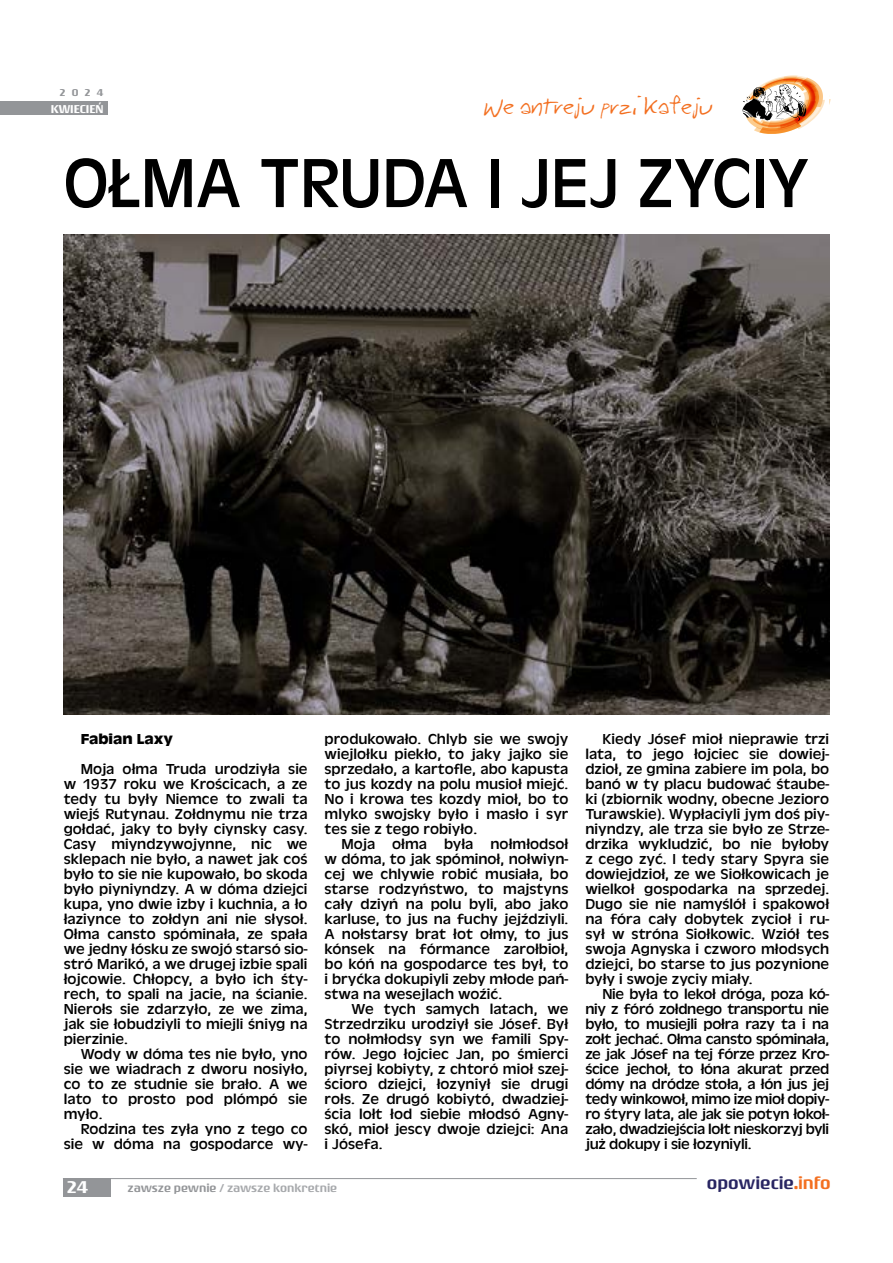
<style>
.page{position:relative;width:893px;height:1263px;background:#fff}
.page>*{position:absolute;margin:0;border:0;box-sizing:border-box;transform-origin:0 0}
.t1{font:72px "Antique Oli TOT";color:#000}
.t2{font:21px "Barme Reczny";color:#f36f20}
.t3{font:500 18px "Rogue Sans Ext";color:#282562}
.t4{font:500 18px "Rogue Sans Ext";color:#fff}
.t5{font:15px/15px "Antique Oli TOT";color:#000;text-align:justify;scale:1.08 1}
.t6{font:700 15px "Antique Oli TOT";color:#000;scale:1.08 1}
.t7{font:500 12px "Rogue Sans Ext";color:#a7a9ac}
.t8{font:500 12px "Rogue Sans Ext";color:#fff}
.t9{font:500 10.5px "Rogue Sans Ext";color:#939598}
.s1{color:#939598}
.s2{color:#f36f20}
</style>
<div class="page">
<div style="left:63px;top:1178px;width:48px;height:18px;background:#939598"></div>
<hr style="left:63px;top:1178px;width:634px;height:1px;background:#939598">
<div style="left:0;top:101px;width:108px;height:14px;background:#939598"></div>
<svg style="left:742px;top:76px;width:89px;height:58px"></svg>
<img style="left:64px;top:234px;width:765px;height:480px">
<p class="t9" style="left:60px;top:87px;width:45px">2024</p>
<p class="t8" style="left:51px;top:101px;width:54px">KWIECIEŃ</p>
<h2 class="t2" style="left:484px;top:92px;width:230px">We antreju przi kafeju</h2>
<h1 class="t1" style="left:64px;top:143px;width:747px">OŁMA TRUDA I JEJ ZYCIY</h1>
<p class="t6" style="left:81px;top:731px;width:87px">Fabian Laxy</p>
<p class="t5" style="left:64px;top:762px;width:227px;text-indent:17px">Moja ołma Truda urodziyła sie w 1937 roku we Krościcach, a ze tedy tu były Niemce to zwali ta wiejś Rutynau. Zołdnymu nie trza gołdać, jaky to były ciynsky casy.<br>Casy miyndzywojynne, nic we sklepach nie było, a nawet jak coś było to sie nie kupowało, bo skoda było piyniyndzy. A w dóma dziejci kupa, yno dwie izby i kuchnia, a ło łaziynce to zołdyn ani nie słysoł.<br>Ołma cansto spóminała, ze spała we jedny łósku ze swojó starsó sio&shy;stró Marikó, a we drugej izbie spali łojcowie. Chłopcy, a było ich śty&shy;rech, to spali na jacie, na ścianie.<br>Nierołs sie zdarzyło, ze we zima, jak sie łobudziyli to miejli śniyg na pierzinie.</p>
<p class="t5" style="left:64px;top:1047px;width:227px;text-indent:17px">Wody w dóma tes nie było, yno sie we wiadrach z dworu nosiyło, co to ze studnie sie brało. A we lato to prosto pod plómpó sie myło.</p>
<p class="t5" style="left:64px;top:1122px;width:227px;text-align:right">Rodzina tes zyła yno z tego co sie w dóma na gospodarce wy-</p>
<p class="t5" style="left:325px;top:732px;width:227px">produkowało. Chlyb sie we swojy wiejlołku piekło, to jaky jajko sie sprzedało, a kartofle, abo kapusta to jus kozdy na polu musioł miejć.<br>No i krowa tes kozdy mioł, bo to mlyko swojsky było i masło i syr tes sie z tego robiyło.</p>
<p class="t5" style="left:325px;top:837px;width:227px;text-indent:17px">Moja ołma była nołmłodsoł w dóma, to jak spóminoł, nołwiyn&shy;cej we chlywie robić musiała, bo starse rodzyństwo, to majstyns cały dziyń na polu byli, abo jako karluse, to jus na fuchy jejździyli.<br>A nołstarsy brat łot ołmy, to jus kónsek na fórmance zarołbioł, bo kóń na gospodarce tes był, to i bryćka dokupiyli zeby młode pań&shy;stwa na wesejlach woźić.</p>
<p class="t5" style="left:325px;top:1002px;width:227px;text-indent:27px">We tych samych latach, we Strzedrziku urodziył sie Jósef. Był to nołmłodsy syn we famili Spy&shy;rów. Jego łojciec Jan, po śmierci piyrsej kobiyty, z chtoró mioł szej&shy;ścioro dziejci, łozyniył sie drugi rołs. Ze drugó kobiytó, dwadziej&shy;ścia lołt łod siebie młodsó Agny&shy;skó, mioł jescy dwoje dziejci: Ana i Jósefa.</p>
<p class="t5" style="left:585px;top:732px;width:227px;text-indent:17px">Kiedy Jósef mioł nieprawie trzi lata, to jego łojciec sie dowiej&shy;dzioł, ze gmina zabiere im pola, bo banó w ty placu budować śtaube&shy;ki (zbiornik wodny, obecne Jezioro Turawskie). Wypłaciyli jym doś piy&shy;niyndzy, ale trza sie było ze Strze&shy;drzika wykludzić, bo nie byłoby z cego zyć. I tedy stary Spyra sie dowiejdzioł, ze we Siołkowicach je wielkoł gospodarka na sprzedej.<br>Dugo sie nie namyślół i spakowoł na fóra cały dobytek zycioł i ru&shy;sył w stróna Siołkowic. Wziół tes swoja Agnyska i czworo młodsych dziejci, bo starse to jus pozynione były i swoje zyciy miały.</p>
<p class="t5" style="left:585px;top:987px;width:227px;text-indent:17px">Nie była to lekoł dróga, poza kó&shy;niy z fóró zołdnego transportu nie było, to musiejli połra razy ta i na zołt jechać. Ołma cansto spóminała, ze jak Jósef na tej fórze przez Kro&shy;ścice jechoł, to łóna akurat przed dómy na dródze stoła, a łón jus jej tedy winkowoł, mimo ize mioł dopiy&shy;ro śtyry lata, ale jak sie potyn łokoł&shy;zało, dwadziejścia lołt nieskorzyj byli już dokupy i sie łozyniyli.</p>
<p class="t4" style="left:67px;top:1176px;width:22px">24</p>
<p class="t7" style="left:128px;top:1181px;width:211px"><span class="s1">zawsze pewnie</span> / zawsze konkretnie</p>
<p class="t3" style="left:707px;top:1172px;width:125px">opowiecie<span class="s2">.info</span></p>
</div>
